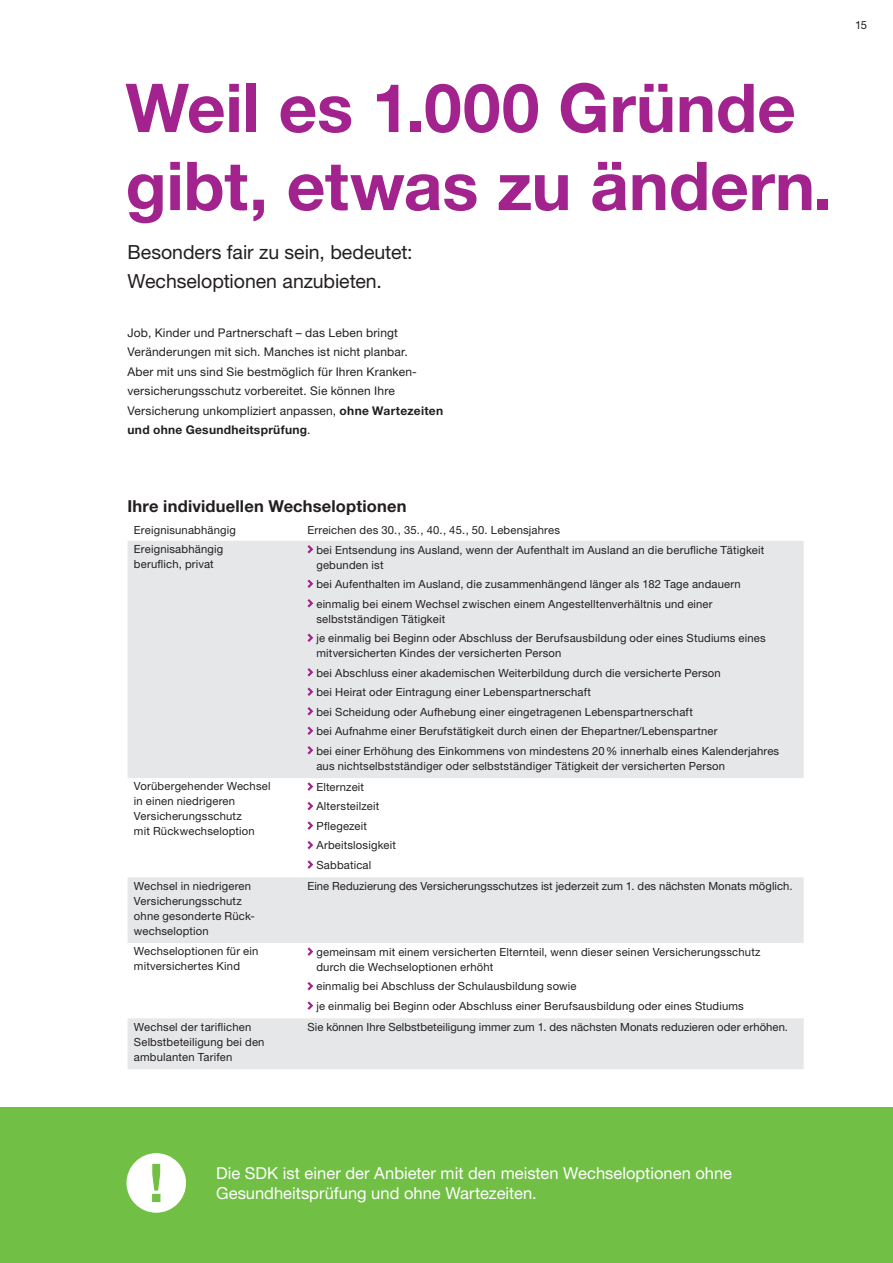
<style>
.page{position:relative;width:893px;height:1263px;background:#fff}
.page>*{position:absolute;margin:0;border:0;box-sizing:border-box;transform-origin:0 0}
.t1{font:700 67.5px/78px "Helvetica Neue LT Std";color:#a2238e}
.t2{font:19.5px/29.2px "Helvetica Neue LT Std";letter-spacing:-.005em;color:#231f20}
.t3{font:16.5px/19.5px "Helvetica Neue LT Std";color:#fff}
.t4{font:700 16.5px "Helvetica Neue LT Std";letter-spacing:.01em;color:#231f20}
.t5{font:12px/19.5px "Helvetica Neue LT Std";letter-spacing:.015em;color:#231f20}
.t6{font:11.25px/15px "Helvetica Neue LT Std";letter-spacing:.015em;color:#231f20}
.s1{font-weight:700}
</style>
<div class="page">
<div style="left:0;top:1107px;width:893px;height:156px;background:#71bf44"></div>
<svg style="left:128px;top:541px;width:676px;height:528px;fill:#e6e7e9"></svg>
<svg style="left:307px;top:545px;width:6px;height:8px"></svg>
<svg style="left:307px;top:579px;width:6px;height:9px"></svg>
<svg style="left:307px;top:599px;width:6px;height:8px"></svg>
<svg style="left:307px;top:633px;width:6px;height:9px"></svg>
<svg style="left:307px;top:668px;width:6px;height:8px"></svg>
<svg style="left:307px;top:687px;width:6px;height:9px"></svg>
<svg style="left:307px;top:707px;width:6px;height:8px"></svg>
<svg style="left:307px;top:726px;width:6px;height:9px"></svg>
<svg style="left:307px;top:746px;width:6px;height:8px"></svg>
<svg style="left:307px;top:782px;width:6px;height:9px"></svg>
<svg style="left:307px;top:802px;width:6px;height:8px"></svg>
<svg style="left:307px;top:821px;width:6px;height:9px"></svg>
<svg style="left:307px;top:841px;width:6px;height:8px"></svg>
<svg style="left:307px;top:860px;width:6px;height:9px"></svg>
<svg style="left:307px;top:947px;width:6px;height:9px"></svg>
<svg style="left:307px;top:982px;width:6px;height:8px"></svg>
<svg style="left:307px;top:1001px;width:6px;height:9px"></svg>
<svg style="left:126px;top:1153px;width:60px;height:60px"></svg>
<h1 class="t1" style="left:125px;top:67px;width:708px">Weil es 1.000 Gründe gibt, etwas zu ändern.</h1>
<h2 class="t2" style="left:128px;top:237px;width:287px">Besonders fair zu sein, bedeutet:<br>Wechseloptionen anzubieten.</h2>
<p class="t5" style="left:128px;top:323px;width:317px">Job, Kinder und Partnerschaft – das Leben bringt Veränderungen mit sich. Manches ist nicht planbar.<br>Aber mit uns sind Sie bestmöglich für Ihren Kranken&shy;versicherungsschutz vorbereitet. Sie können Ihre Versicherung unkompliziert anpassen, <span class="s1">ohne Wartezeiten und ohne Gesundheitsprüfung</span>.</p>
<h3 class="t4" style="left:128px;top:496px;width:280px">Ihre individuellen Wechseloptionen</h3>
<p class="t6" style="left:134px;top:523px;width:104px">Ereignisunabhängig</p>
<p class="t6" style="left:307px;top:523px;width:254px">Erreichen des 30., 35., 40., 45., 50. Lebensjahres</p>
<p class="t6" style="left:134px;top:541px;width:91px">Ereignisabhängig beruflich, privat</p>
<p class="t6" style="left:316px;top:542px;width:449px">bei Entsendung ins Ausland, wenn der Aufenthalt im Ausland an die berufliche Tätigkeit gebunden ist</p>
<p class="t6" style="left:316px;top:574px;width:426px;line-height:19.5px">bei Aufenthalten im Ausland, die zusammenhängend länger als 182 Tage andauern einmalig bei einem Wechsel zwischen einem Angestelltenverhältnis und einer</p>
<p class="t6" style="left:316px;top:609px;width:451px;line-height:19.5px">selbstständigen Tätigkeit<br>je einmalig bei Beginn oder Abschluss der Berufsausbildung oder eines Studiums eines</p>
<p class="t6" style="left:316px;top:643px;width:464px;line-height:19.5px">mitversicherten Kindes der versicherten Person<br>bei Abschluss einer akademischen Weiterbildung durch die versicherte Person<br>bei Heirat oder Eintragung einer Lebenspartnerschaft<br>bei Scheidung oder Aufhebung einer eingetragenen Lebenspartnerschaft<br>bei Aufnahme einer Berufstätigkeit durch einen der Ehepartner/Lebenspartner<br>bei einer Erhöhung des Einkommens von mindestens 20% innerhalb eines Kalenderjahres</p>
<p class="t6" style="left:316px;top:758px;width:410px">aus nichtselbstständiger oder selbstständiger Tätigkeit der versicherten Person</p>
<p class="t6" style="left:134px;top:779px;width:138px">Vorübergehender Wechsel in einen niedrigeren<br>Versicherungsschutz<br>mit Rückwechseloption</p>
<p class="t6" style="left:316px;top:777px;width:81px;line-height:19.5px">Elternzeit<br>Altersteilzeit<br>Pflegezeit<br>Arbeitslosigkeit<br>Sabbatical</p>
<p class="t6" style="left:134px;top:878px;width:121px">Wechsel in niedrigeren<br>Versicherungsschutz ohne gesonderte Rück&shy;wechseloption</p>
<p class="t6" style="left:307px;top:878px;width:487px">Eine Reduzierung des Versicherungsschutzes ist jederzeit zum 1. des nächsten Monats möglich.</p>
<p class="t6" style="left:134px;top:944px;width:126px">Wechseloptionen für ein mitversichertes Kind</p>
<p class="t6" style="left:316px;top:944px;width:446px">gemeinsam mit einem versicherten Elternteil, wenn dieser seinen Versicherungsschutz durch die Wechseloptionen erhöht</p>
<p class="t6" style="left:316px;top:976px;width:429px;line-height:19.5px">einmalig bei Abschluss der Schulausbildung sowie<br>je einmalig bei Beginn oder Abschluss einer Berufsausbildung oder eines Studiums</p>
<p class="t6" style="left:134px;top:1019px;width:132px">Wechsel der tariflichen<br>Selbstbeteiligung bei den ambulanten Tarifen</p>
<p class="t6" style="left:307px;top:1019px;width:482px">Sie können Ihre Selbstbeteiligung immer zum 1. des nächsten Monats reduzieren oder erhöhen.</p>
<p class="t6" style="left:855px;top:18px;width:14px">15</p>
<h3 class="t3" style="left:216px;top:1163px;width:518px">Die SDK ist einer der Anbieter mit den meisten Wechseloptionen ohne<br>Gesundheitsprüfung und ohne Wartezeiten.</h3>
</div>
